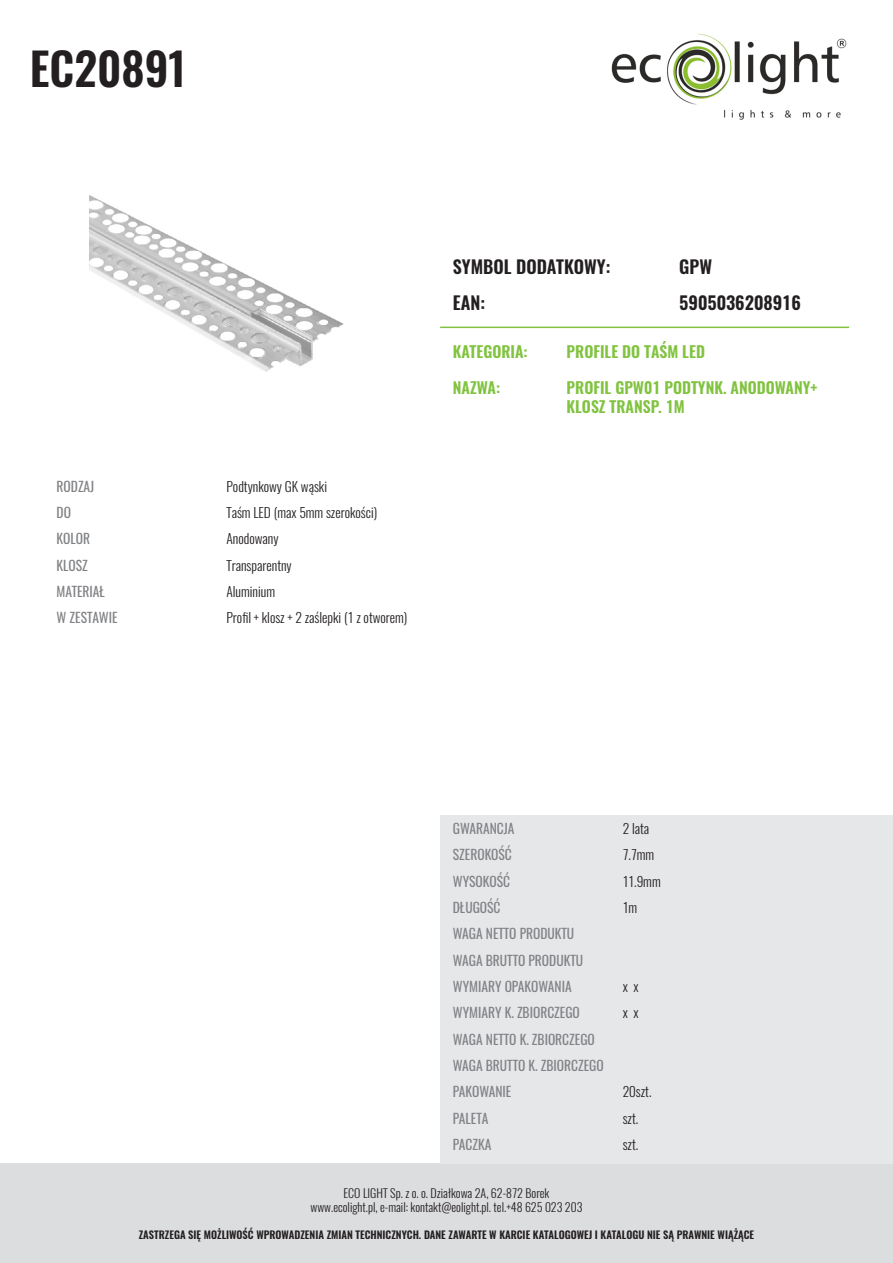
<style>
.page{position:relative;width:893px;height:1263px;background:#fff}
.page>*{position:absolute;margin:0;border:0;box-sizing:border-box;transform-origin:0 0}
.Symbol{font:600 45px "Oswald";color:#231f20}
.t1{font:600 18px "Oswald";color:#231f20}
.Kategorie{font:600 15.75px/18.9px "Oswald";color:#81c340}
.Parametry{font:13.5px "Oswald";color:#808285}
.t2{font:300 13.5px "Oswald";color:#231f20}
.t3{font:300 12px/14.4px "Oswald";color:#231f20;text-align:center}
.t4{font:600 10.5px "Oswald";color:#231f20}
</style>
<div class="page">
<div style="left:0;top:1164px;width:893px;height:99px;background:#dcdddf"></div>
<div style="left:440px;top:815px;width:453px;height:349px;background:#e6e7e9"></div>
<img style="left:89px;top:195px;width:254px;height:177px">
<img style="left:611px;top:33px;width:236px;height:87px">
<hr style="left:440px;top:327px;width:409px;height:1px;background:#81c340">
<p class="Symbol" style="left:30px;top:29px;width:158px">EC20891</p>
<p class="Parametry" style="left:57px;top:477px;width:39px">RODZAJ</p>
<p class="t2" style="left:226px;top:477px;width:102px">Podtynkowy GK wąski</p>
<p class="Parametry" style="left:57px;top:503px;width:16px">DO</p>
<p class="t2" style="left:226px;top:503px;width:152px">Taśm LED (max 5mm szerokości)</p>
<p class="Parametry" style="left:57px;top:529px;width:35px">KOLOR</p>
<p class="t2" style="left:226px;top:530px;width:54px">Anodowany</p>
<p class="Parametry" style="left:57px;top:556px;width:33px">KLOSZ</p>
<p class="t2" style="left:226px;top:556px;width:67px">Transparentny</p>
<p class="Parametry" style="left:57px;top:582px;width:50px">MATERIAŁ</p>
<p class="t2" style="left:226px;top:582px;width:50px">Aluminium</p>
<p class="Parametry" style="left:57px;top:608px;width:62px">W ZESTAWIE</p>
<p class="t2" style="left:226px;top:609px;width:182px">Profil + klosz + 2 zaślepki (1 z otworem)</p>
<p class="t1" style="left:679px;top:254px;width:34px">GPW</p>
<p class="t1" style="left:679px;top:290px;width:123px">5905036208916</p>
<p class="Kategorie" style="left:567px;top:343px;width:140px">PROFILE DO TAŚM LED</p>
<p class="t1" style="left:453px;top:254px;width:159px">SYMBOL DODATKOWY:</p>
<p class="t1" style="left:453px;top:290px;width:34px">EAN:</p>
<p class="Kategorie" style="left:453px;top:343px;width:76px">KATEGORIA:</p>
<p class="Kategorie" style="left:453px;top:378px;width:49px">NAZWA:</p>
<p class="Kategorie" style="left:567px;top:378px;width:252px">PROFIL GPW01 PODTYNK. ANODOWANY+<br>KLOSZ TRANSP. 1M</p>
<p class="Parametry" style="left:453px;top:819px;width:63px">GWARANCJA</p>
<p class="t2" style="left:623px;top:819px;width:28px">2 lata</p>
<p class="Parametry" style="left:453px;top:845px;width:61px">SZEROKOŚĆ</p>
<p class="t2" style="left:623px;top:846px;width:33px">7.7mm</p>
<p class="Parametry" style="left:453px;top:872px;width:59px">WYSOKOŚĆ</p>
<p class="t2" style="left:623px;top:872px;width:40px">11.9mm</p>
<p class="Parametry" style="left:453px;top:898px;width:49px">DŁUGOŚĆ</p>
<p class="t2" style="left:623px;top:898px;width:16px">1m</p>
<p class="Parametry" style="left:453px;top:924px;width:123px">WAGA NETTO PRODUKTU</p>
<p class="Parametry" style="left:453px;top:951px;width:132px">WAGA BRUTTO PRODUKTU</p>
<p class="Parametry" style="left:453px;top:977px;width:120px">WYMIARY OPAKOWANIA</p>
<p class="t2" style="left:623px;top:977px;width:17px">x x</p>
<p class="Parametry" style="left:453px;top:1003px;width:129px">WYMIARY K. ZBIORCZEGO</p>
<p class="t2" style="left:623px;top:1004px;width:17px">x x</p>
<p class="Parametry" style="left:453px;top:1030px;width:144px">WAGA NETTO K. ZBIORCZEGO</p>
<p class="Parametry" style="left:453px;top:1056px;width:152px">WAGA BRUTTO K. ZBIORCZEGO</p>
<p class="Parametry" style="left:453px;top:1082px;width:60px">PAKOWANIE</p>
<p class="t2" style="left:623px;top:1083px;width:30px">20szt.</p>
<p class="Parametry" style="left:453px;top:1109px;width:37px">PALETA</p>
<p class="t2" style="left:623px;top:1109px;width:17px">szt.</p>
<p class="Parametry" style="left:453px;top:1135px;width:40px">PACZKA</p>
<p class="t2" style="left:623px;top:1136px;width:17px">szt.</p>
<p class="t3" style="left:310px;top:1186px;width:273px">ECO LIGHT Sp. z o. o. Działkowa 2A, 62-872 Borek www.ecolight.pl, e-mail: kontakt@eolight.pl. tel.+48 625 023 203</p>
<p class="t4" style="left:139px;top:1227px;width:617px">ZASTRZEGA SIĘ MOŻLIWOŚĆ WPROWADZENIA ZMIAN TECHNICZNYCH. DANE ZAWARTE W KARCIE KATALOGOWEJ I KATALOGU NIE SĄ PRAWNIE WIĄŻĄCE</p>
</div>
